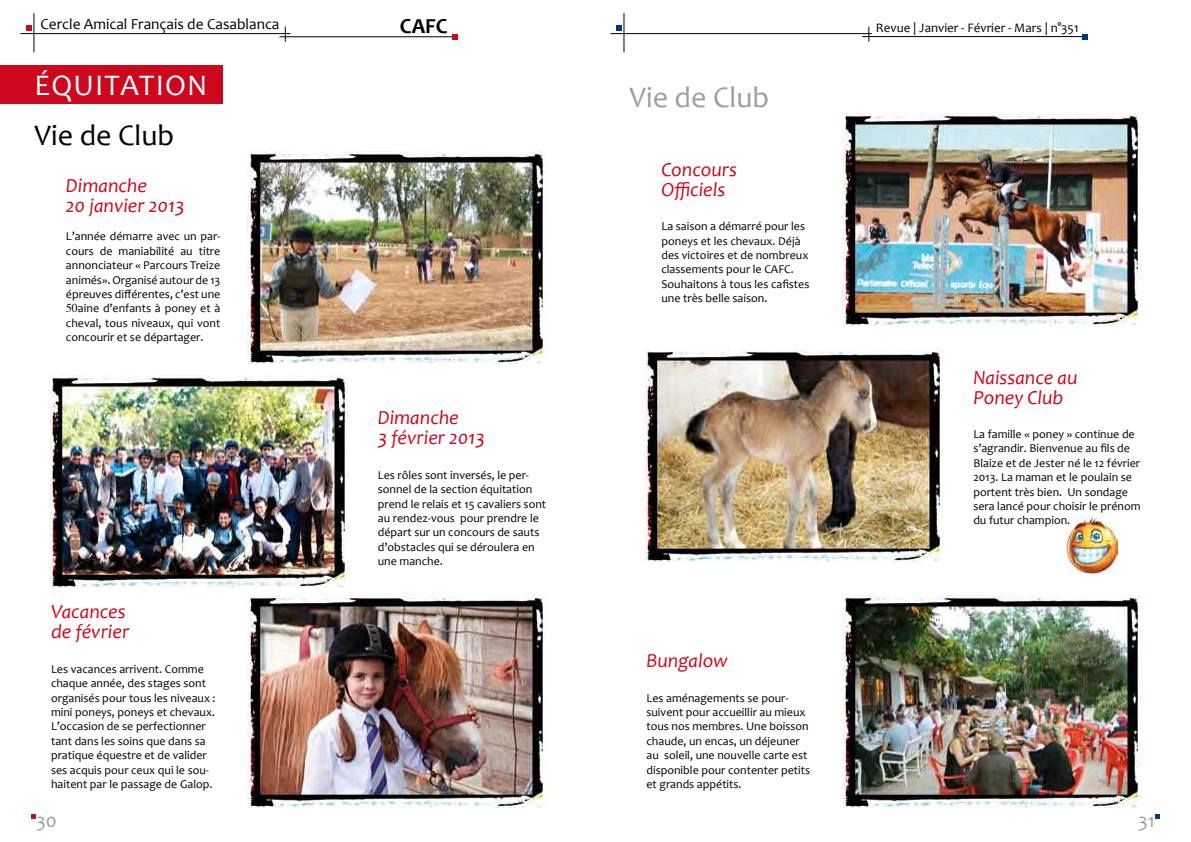
<style>
.page{position:relative;width:1191px;height:842px;background:#fff}
.page>*{position:absolute;margin:0;border:0;box-sizing:border-box;transform-origin:0 0}
.t1{font:30px "Candara";color:#fff}
.t2{font:30px "Candara";color:#000}
.t3{font:30px "Candara";color:#9c9e9f}
.t4{font:700 21.5px "Candara";color:#000}
.t5{font:italic 20px/20px "Candara";color:#cd071e}
.t6{font:20px "Candara";color:#9c9e9f}
.t7{font:15.4px "Candara";color:#000}
.t8{font:13px "Candara";color:#000}
.t9{font:12px/14.4px "Candara";color:#000}
.s1{font-family:"Times"}
</style>
<div class="page">
<hr style="left:623px;top:13px;width:1px;height:39px;background:#000">
<hr style="left:610px;top:33px;width:261px;height:1px;background:#000">
<svg style="left:616px;top:25px;width:6px;height:6px"></svg>
<hr style="left:862px;top:36px;width:223px;height:1px;background:#000">
<svg style="left:1082px;top:34px;width:6px;height:6px"></svg>
<svg style="left:31px;top:814px;width:5px;height:5px"></svg>
<svg style="left:1155px;top:814px;width:4px;height:5px"></svg>
<hr style="left:20px;top:33px;width:270px;height:1px;background:#000">
<hr style="left:34px;top:13px;width:1px;height:39px;background:#000">
<svg style="left:26px;top:25px;width:6px;height:6px"></svg>
<hr style="left:279px;top:36px;width:176px;height:1px;background:#000">
<svg style="left:285px;top:27px;width:1px;height:15px"></svg>
<svg style="left:868px;top:27px;width:1px;height:15px"></svg>
<svg style="left:452px;top:34px;width:6px;height:6px"></svg>
<div style="left:0;top:65px;width:222px;height:38px;background:#cd071e"></div>
<img style="left:1066px;top:517px;width:51px;height:56px">
<img style="left:49px;top:376px;width:299px;height:211px">
<img style="left:644px;top:350px;width:300px;height:211px">
<img style="left:247px;top:152px;width:299px;height:212px">
<img style="left:842px;top:113px;width:300px;height:212px">
<img style="left:247px;top:595px;width:299px;height:212px">
<img style="left:842px;top:595px;width:300px;height:212px">
<p class="t7" style="left:40px;top:15px;width:241px">Cercle Amical Français de Casablanca</p>
<h2 class="t4" style="left:400px;top:13px;width:49px">CAFC</h2>
<h1 class="t1" style="left:35px;top:67px;width:35px">équitation</h1>
<h1 class="t2" style="left:35px;top:116px;width:141px">Vie de Club</h1>
<h3 class="t5" style="left:66px;top:175px;width:120px">Dimanche<br>20 janvier 2013</h3>
<p class="t9" style="left:66px;top:229px;width:156px;text-align:justify">L’année démarre avec un par&shy;cours de maniabilité au titre annonciateur « Parcours Treize animés». Organisé autour de 13 épreuves différentes, c’est une <span class="s1">50</span>aine d’enfants à poney et à cheval, tous niveaux, qui vont concourir et se départager.</p>
<h3 class="t5" style="left:51px;top:602px;width:80px">Vacances de février</h3>
<p class="t9" style="left:51px;top:661px;width:166px">Les vacances arrivent. Comme chaque année, des stages sont organisés pour tous les niveaux : mini poneys, poneys et chevaux.<br>L’occasion de se perfectionner tant dans les soins que dans sa pratique équestre et de valider ses acquis pour ceux qui le sou&shy;haitent par le passage de Galop.</p>
<h3 class="t5" style="left:378px;top:408px;width:108px">Dimanche<br>3 février 2013</h3>
<p class="t9" style="left:378px;top:468px;width:170px">Les rôles sont inversés, le per&shy;sonnel de la section équitation prend le relais et 15 cavaliers sont au rendez-vous pour prendre le départ sur un concours de sauts d’obstacles qui se déroulera en une manche.</p>
<h1 class="t3" style="left:629px;top:78px;width:141px">Vie de Club</h1>
<h3 class="t5" style="left:661px;top:159px;width:77px">Concours<br>Officiels</h3>
<p class="t9" style="left:661px;top:219px;width:149px">La saison a démarré pour les poneys et les chevaux. Déjà des victoires et de nombreux classements pour le CAFC.<br>Souhaitons à tous les cafistes une très belle saison.</p>
<h3 class="t5" style="left:646px;top:650px;width:83px">Bungalow</h3>
<p class="t9" style="left:646px;top:690px;width:165px">Les aménagements se pour&shy;suivent pour accueillir au mieux tous nos membres. Une boisson chaude, un encas, un déjeuner au soleil, une nouvelle carte est disponible pour contenter petits et grands appétits.</p>
<p class="t8" style="left:876px;top:20px;width:204px">Revue | Janvier - Février - Mars | n°351</p>
<h3 class="t5" style="left:973px;top:367px;width:106px">Naissance au<br>Poney Club</h3>
<p class="t9" style="left:973px;top:427px;width:169px">La famille « poney » continue de s’agrandir. Bienvenue au fils de<br>Blaize et de Jester né le 12 février<br>2013. La maman et le poulain se portent très bien. Un sondage sera lancé pour choisir le prénom du futur champion.</p>
<h3 class="t6" style="left:36px;top:808px;width:22px">30</h3>
<h3 class="t6" style="left:1138px;top:808px;width:18px">31</h3>
</div>
